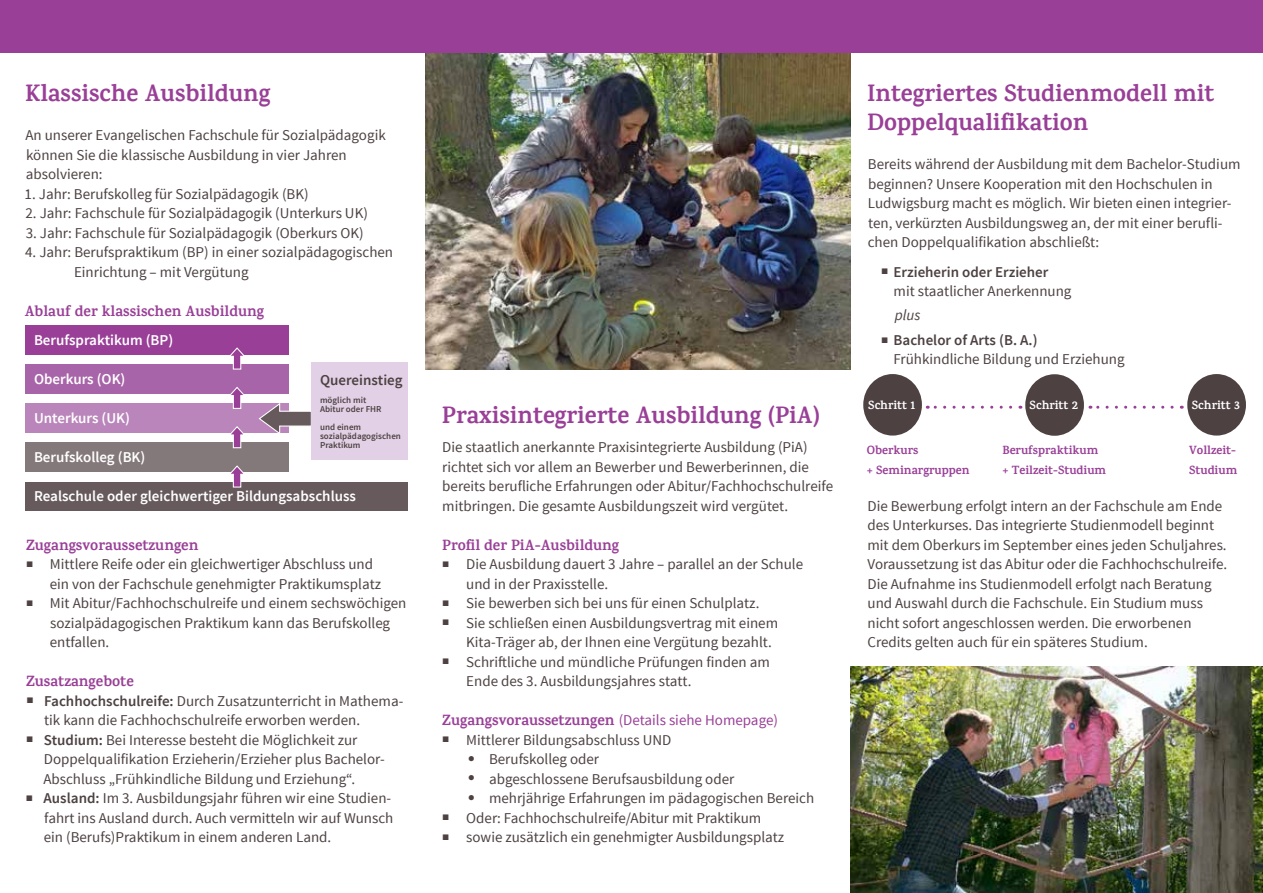
<style>
.page{position:relative;width:1263px;height:893px;background:#fff}
.page>*{position:absolute;margin:0;border:0;box-sizing:border-box;transform-origin:0 0}
.t1{font:700 24px/29.2px "Karma";color:#993f97}
.t2{font:15px/19.5px "Source Sans Pro";color:#4d4142}
.t3{font:700 15px "Karma";color:#993f97}
.t4{font:600 15px "Source Sans Pro";color:#fff}
.t5{font:600 15px "Source Sans Pro";color:#4d4142}
.t6{font:italic 15px "Source Sans Pro";color:#4d4142}
.t7{font:700 12px/19.5px "Karma";color:#993f97}
.t8{font:700 12px "Karma";color:#fff}
.t9{font:600 9px/9px "Source Sans Pro";color:#4d4142}
.s1{font-family:"Arial";font-size:12px}
.s2{font-weight:600}
.s3{font-family:"Source Sans Pro";font-weight:400}
</style>
<div class="page">
<img style="left:425px;top:52px;width:425px;height:318px">
<div style="left:0;top:0;width:1263px;height:52px;background:#993f97"></div>
<img style="left:851px;top:667px;width:412px;height:226px">
<div style="left:863px;top:374px;width:59px;height:62px;background:#4d4142;border-radius:50%"></div>
<div style="left:1025px;top:374px;width:59px;height:62px;background:#4d4142;border-radius:50%"></div>
<svg style="left:927px;top:406px;width:84px;height:3px"></svg>
<svg style="left:1090px;top:406px;width:82px;height:3px"></svg>
<div style="left:1187px;top:374px;width:59px;height:62px;background:#4d4142;border-radius:50%"></div>
<div style="left:26px;top:325px;width:263px;height:30px;background:#993f97"></div>
<div style="left:26px;top:364px;width:263px;height:30px;background:#a864a9"></div>
<div style="left:26px;top:404px;width:263px;height:29px;background:#b985bb"></div>
<div style="left:26px;top:443px;width:263px;height:29px;background:#84797a"></div>
<div style="left:26px;top:482px;width:382px;height:29px;background:#675a5c"></div>
<svg style="left:231px;top:465px;width:12px;height:23px"></svg>
<svg style="left:227px;top:426px;width:20px;height:23px"></svg>
<svg style="left:227px;top:387px;width:20px;height:22px"></svg>
<svg style="left:230px;top:347px;width:14px;height:23px"></svg>
<svg style="left:258px;top:402px;width:54px;height:34px"></svg>
<div style="left:312px;top:362px;width:96px;height:98px;background:#e2d1e6"></div>
<h1 class="t1" style="left:25px;top:78px;width:247px">Klassische Ausbildung</h1>
<p class="t2" style="left:25px;top:126px;width:362px">An unserer Evangelischen Fachschule für Sozialpädagogik können Sie die klassische Ausbildung in vier Jahren absolvieren:</p>
<p class="t2" style="left:25px;top:184px;width:286px">1. Jahr: Berufskolleg für Sozialpädagogik (BK)</p>
<p class="t2" style="left:26px;top:204px;width:344px">2. Jahr: Fachschule für Sozialpädagogik (Unterkurs UK)</p>
<p class="t2" style="left:26px;top:223px;width:340px">3. Jahr: Fachschule für Sozialpädagogik (Oberkurs OK)</p>
<p class="t2" style="left:74px;top:243px;width:321px;text-indent:-49px">4. Jahr: Berufspraktikum (BP) in einer sozialpädagogischen<br>Einrichtung – mit Vergütung</p>
<p class="t3" style="left:25px;top:302px;width:241px">Ablauf der klassischen Ausbildung</p>
<p class="t4" style="left:34px;top:330px;width:141px">Berufspraktikum (BP)</p>
<p class="t4" style="left:34px;top:369px;width:93px">Oberkurs (OK)</p>
<p class="t4" style="left:34px;top:408px;width:98px">Unterkurs (UK)</p>
<p class="t4" style="left:34px;top:447px;width:113px">Berufskolleg (BK)</p>
<p class="t4" style="left:34px;top:486px;width:323px">Realschule oder gleichwertiger Bildungsabschluss</p>
<p class="t5" style="left:320px;top:371px;width:84px">Quereinstieg</p>
<p class="t9" style="left:320px;top:396px;width:63px">möglich mit<br>Abitur oder FHR</p>
<p class="t9" style="left:320px;top:423px;width:82px">und einem sozialpädagogischen<br>Praktikum</p>
<p class="t3" style="left:26px;top:536px;width:174px">Zugangsvoraussetzungen</p>
<p class="t2" style="left:50px;top:555px;width:333px;text-indent:-24px"><span class="s1">■</span> Mittlere Reife oder ein gleichwertiger Abschluss und ein von der Fachschule genehmigter Praktikumsplatz</p>
<p class="t2" style="left:50px;top:594px;width:358px;text-indent:-24px"><span class="s1">■</span> Mit Abitur/Fachhochschulreife und einem sechswöchigen sozialpädagogischen Praktikum kann das Berufskolleg entfallen.</p>
<p class="t3" style="left:26px;top:672px;width:109px">Zusatzangebote</p>
<p class="t2" style="left:44px;top:691px;width:361px;text-indent:-18px"><span class="s1">■</span> <span class="s2">Fachhochschulreife:</span> Durch Zusatzunterricht in Mathema&shy;tik kann die Fachhochschulreife erworben werden.</p>
<p class="t2" style="left:43px;top:730px;width:343px;text-indent:-17px"><span class="s1">■</span> <span class="s2">Studium:</span> Bei Interesse besteht die Möglichkeit zur<br>Doppelqualifikation Erzieherin/Erzieher plus Bachelor-<br>Abschluss „Frühkindliche Bildung und Erziehung“.</p>
<p class="t2" style="left:44px;top:789px;width:351px;text-indent:-18px"><span class="s1">■</span> <span class="s2">Ausland:</span> Im 3. Ausbildungsjahr führen wir eine Studien&shy;fahrt ins Ausland durch. Auch vermitteln wir auf Wunsch ein (Berufs)Praktikum in einem anderen Land.</p>
<h1 class="t1" style="left:442px;top:400px;width:380px">Praxisintegrierte Ausbildung (PiA)</h1>
<p class="t2" style="left:442px;top:438px;width:392px">Die staatlich anerkannte Praxisintegrierte Ausbildung (PiA) richtet sich vor allem an Bewerber und Bewerberinnen, die bereits berufliche Erfahrungen oder Abitur/Fachhochschulreife mitbringen. Die gesamte Ausbildungszeit wird vergütet.</p>
<p class="t3" style="left:442px;top:536px;width:178px">Profil der PiA-Ausbildung</p>
<p class="t2" style="left:466px;top:555px;width:338px;text-indent:-24px"><span class="s1">■</span> Die Ausbildung dauert 3 Jahre – parallel an der Schule und in der Praxisstelle.</p>
<p class="t2" style="left:442px;top:594px;width:319px"><span class="s1">■</span> Sie bewerben sich bei uns für einen Schulplatz.</p>
<p class="t2" style="left:466px;top:613px;width:313px;text-indent:-24px"><span class="s1">■</span> Sie schließen einen Ausbildungsvertrag mit einem<br>Kita-Träger ab, der Ihnen eine Vergütung bezahlt.</p>
<p class="t2" style="left:466px;top:652px;width:305px;text-indent:-24px"><span class="s1">■</span> Schriftliche und mündliche Prüfungen finden am<br>Ende des 3. Ausbildungsjahres statt.</p>
<p class="t3" style="left:442px;top:711px;width:337px">Zugangsvoraussetzungen <span class="s3">(Details siehe Homepage)</span></p>
<p class="t2" style="left:442px;top:730px;width:231px"><span class="s1">■</span> Mittlerer Bildungsabschluss UND</p>
<p class="t2" style="left:468px;top:750px;width:133px"><span class="s1">●</span> Berufskolleg oder</p>
<p class="t2" style="left:468px;top:769px;width:268px"><span class="s1">●</span> abgeschlossene Berufsausbildung oder</p>
<p class="t2" style="left:468px;top:789px;width:348px"><span class="s1">●</span> mehrjährige Erfahrungen im pädagogischen Bereich</p>
<p class="t2" style="left:442px;top:808px;width:321px"><span class="s1">■</span> Oder: Fachhochschulreife/Abitur mit Praktikum</p>
<p class="t2" style="left:442px;top:828px;width:344px"><span class="s1">■</span> sowie zusätzlich ein genehmigter Ausbildungsplatz</p>
<h1 class="t1" style="left:867px;top:78px;width:349px">Integriertes Studienmodell mit<br>Doppelqualifikation</h1>
<p class="t2" style="left:868px;top:155px;width:374px">Bereits während der Ausbildung mit dem Bachelor-Studium beginnen? Unsere Kooperation mit den Hochschulen in Ludwigsburg macht es möglich. Wir bieten einen integrier&shy;ten, verkürzten Ausbildungsweg an, der mit einer berufli&shy;chen Doppelqualifikation abschließt:</p>
<p class="t2" style="left:893px;top:262px;width:179px;text-indent:-12px"><span class="s1">■</span> <span class="s2">Erzieherin oder Erzieher </span>mit staatlicher Anerkennung</p>
<p class="t6" style="left:895px;top:306px;width:27px">plus</p>
<p class="t2" style="left:893px;top:330px;width:233px;text-indent:-12px"><span class="s1">■</span> <span class="s2">Bachelor of Arts (B. A.)<br></span>Frühkindliche Bildung und Erziehung</p>
<p class="t8" style="left:868px;top:398px;width:48px">Schritt 1</p>
<p class="t7" style="left:867px;top:440px;width:104px">Oberkurs<br>+ Seminargruppen</p>
<p class="t8" style="left:1029px;top:398px;width:50px">Schritt 2</p>
<p class="t7" style="left:1002px;top:440px;width:105px">Berufspraktikum + Teilzeit-Studium</p>
<p class="t8" style="left:1192px;top:398px;width:49px">Schritt 3</p>
<p class="t7" style="left:1189px;top:440px;width:50px">Vollzeit-<br>Studium</p>
<p class="t2" style="left:867px;top:496px;width:361px">Die Bewerbung erfolgt intern an der Fachschule am Ende des Unterkurses. Das integrierte Studienmodell beginnt mit dem Oberkurs im September eines jeden Schuljahres.<br>Voraussetzung ist das Abitur oder die Fachhochschulreife.<br>Die Aufnahme ins Studienmodell erfolgt nach Beratung und Auswahl durch die Fachschule. Ein Studium muss nicht sofort angeschlossen werden. Die erworbenen Credits gelten auch für ein späteres Studium.</p>
</div>
